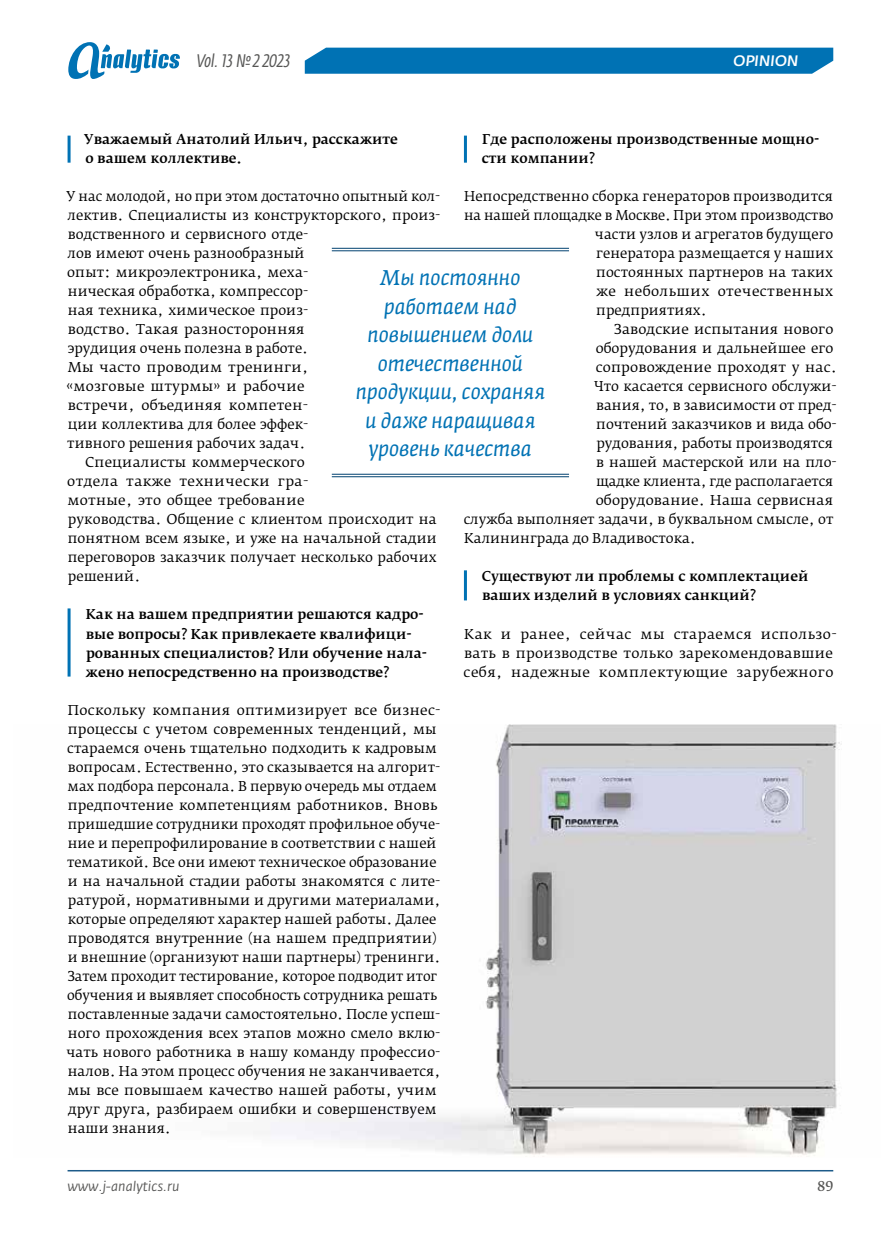
<style>
.page{position:relative;width:881px;height:1234px;background:#fff}
.page>*{position:absolute;margin:0;border:0;box-sizing:border-box;transform-origin:0 0}
.t1{font:italic 21px/28.5px "Fedra Serif A Pro";color:#0072b4;text-align:center}
.t2{font:italic 18px "Fedra Sans Cond Pro";color:#575756}
.t3{font:italic 500 15px "Fedra Sans Pro";letter-spacing:.01em;color:#fff}
.t4{font:13.5px/19px "Fedra Serif B Pro";color:#000}
.t5{font:500 13.5px/19px "Fedra Serif B Pro";color:#000}
.t6{font:13.5px/19px "Fedra Serif B Pro";letter-spacing:.03em;color:#000}
.t7{font:13.5px "Fedra Serif B Pro";letter-spacing:.02em;color:#000}
.t8{font:13.5px "Fedra Serif B Pro";letter-spacing:.025em;color:#000}
.t9{font:italic 13.5px "Fedra Sans Pro";color:#575756}
.t10{font:13.5px "Fedra Serif B Pro";color:#575756}
</style>
<div class="page">
<hr style="left:68px;top:1169px;width:765px;height:2px;background:#1d5b89">
<div style="left:305px;top:48px;width:527px;height:26px;background:#0072b4"></div>
<svg style="left:68px;top:42px;width:112px;height:37px"></svg>
<img style="left:270px;top:724px;width:572px;height:432px">
<hr style="left:68px;top:136px;width:2px;height:27px;background:#0072b4">
<hr style="left:68px;top:608px;width:2px;height:68px;background:#0072b4">
<hr style="left:463px;top:136px;width:3px;height:27px;background:#0072b4">
<hr style="left:463px;top:570px;width:3px;height:30px;background:#0072b4">
<hr style="left:332px;top:248px;width:237px;height:1px;background:#004170">
<hr style="left:332px;top:250px;width:237px;height:1px;background:#004170">
<hr style="left:332px;top:474px;width:237px;height:1px;background:#004170">
<hr style="left:332px;top:476px;width:237px;height:1px;background:#004170">
<h2 class="t2" style="left:196px;top:50px;width:96px">Vol. 13 №2 2023</h2>
<p class="t3" style="left:733px;top:51px;width:66px">OPINION</p>
<p class="t5" style="left:84px;top:129px;width:315px">Уважаемый Анатолий Ильич, расскажите о вашем коллективе.</p>
<p class="t4" style="left:66px;top:186px;width:375px">У нас молодой, но при этом достаточно опытный кол-</p>
<p class="t4" style="left:67px;top:205px;width:374px">лектив. Специалисты из конструкторского, произ-</p>
<p class="t4" style="left:68px;top:224px;width:242px">водственного и сервисного отде-</p>
<p class="t4" style="left:67px;top:243px;width:239px">лов имеют очень разнообразный</p>
<p class="t4" style="left:67px;top:262px;width:242px">опыт: микроэлектроника, меха-</p>
<p class="t4" style="left:68px;top:281px;width:242px">ническая обработка, компрессор-</p>
<p class="t4" style="left:68px;top:300px;width:242px">ная техника, химическое произ-</p>
<p class="t4" style="left:68px;top:319px;width:238px">водство. Такая разносторонняя</p>
<p class="t4" style="left:68px;top:338px;width:242px">эрудиция очень полезна в работе.</p>
<p class="t4" style="left:68px;top:358px;width:242px">Мы часто проводим тренинги,</p>
<p class="t4" style="left:66px;top:377px;width:240px">«мозговые штурмы» и рабочие</p>
<p class="t7" style="left:68px;top:397px;width:242px">встречи, объединяя компетен-</p>
<p class="t4" style="left:68px;top:415px;width:242px">ции коллектива для более эффек-</p>
<p class="t4" style="left:67px;top:434px;width:239px">тивного решения рабочих задач.</p>
<p class="t4" style="left:85px;top:453px;width:221px">Специалисты коммерческого</p>
<p class="t8" style="left:67px;top:473px;width:242px">отдела также технически гра-</p>
<p class="t4" style="left:67px;top:491px;width:238px">мотные, это общее требование</p>
<p class="t4" style="left:68px;top:510px;width:370px">руководства. Общение с клиентом происходит на</p>
<p class="t4" style="left:68px;top:529px;width:370px">понятном всем языке, и уже на начальной стадии</p>
<p class="t4" style="left:68px;top:548px;width:370px">переговоров заказчик получает несколько рабочих</p>
<p class="t4" style="left:68px;top:567px;width:74px">решений.</p>
<p class="t5" style="left:86px;top:605px;width:342px">Как на вашем предприятии решаются кадро&shy;вые вопросы? Как привлекаете квалифици&shy;рованных специалистов? Или обучение нала&shy;жено непосредственно на производстве?</p>
<p class="t4" style="left:66px;top:700px;width:375px">Поскольку компания оптимизирует все бизнес&shy;процессы с учетом современных тенденций, мы стараемся очень тщательно подходить к кадровым вопросам. Естественно, это сказывается на алгорит&shy;мах подбора персонала. В первую очередь мы отдаем предпочтение компетенциям работников. Вновь пришедшие сотрудники проходят профильное обуче&shy;ние и перепрофилирование в соответствии с нашей тематикой. Все они имеют техническое образование и на начальной стадии работы знакомятся с лите&shy;ратурой, нормативными и другими материалами, которые определяют характер нашей работы. Далее проводятся внутренние (на нашем предприятии) и внешние (организуют наши партнеры) тренинги.<br>Затем проходит тестирование, которое подводит итог обучения и выявляет способность сотрудника решать поставленные задачи самостоятельно. После успеш&shy;ного прохождения всех этапов можно смело вклю&shy;чать нового работника в нашу команду профессио&shy;налов. На этом процесс обучения не заканчивается, мы все повышаем качество нашей работы, учим друг друга, разбираем ошибки и совершенствуем наши знания.</p>
<p class="t5" style="left:481px;top:129px;width:339px">Где расположены производственные мощно&shy;сти компании?</p>
<p class="t4" style="left:464px;top:186px;width:370px">Непосредственно сборка генераторов производится</p>
<p class="t4" style="left:464px;top:205px;width:371px">на нашей площадке в Москве. При этом производство</p>
<p class="t4" style="left:594px;top:224px;width:240px">части узлов и агрегатов будущего</p>
<p class="t4" style="left:596px;top:243px;width:238px">генератора размещается у наших</p>
<p class="t4" style="left:596px;top:262px;width:238px">постоянных партнеров на таких</p>
<p class="t6" style="left:596px;top:281px;width:238px">же небольших отечественных</p>
<p class="t4" style="left:596px;top:300px;width:112px">предприятиях.</p>
<p class="t4" style="left:613px;top:319px;width:221px">Заводские испытания нового</p>
<p class="t4" style="left:595px;top:338px;width:239px">оборудования и дальнейшее его</p>
<p class="t4" style="left:595px;top:358px;width:242px">сопровождение проходят у нас.</p>
<p class="t4" style="left:594px;top:377px;width:244px">Что касается сервисного обслужи-</p>
<p class="t4" style="left:596px;top:396px;width:242px">вания, то, в зависимости от пред-</p>
<p class="t4" style="left:596px;top:415px;width:242px">почтений заказчиков и вида обо-</p>
<p class="t4" style="left:596px;top:434px;width:238px">рудования, работы производятся</p>
<p class="t4" style="left:596px;top:453px;width:242px">в нашей мастерской или на пло-</p>
<p class="t4" style="left:596px;top:472px;width:238px">щадке клиента, где располагается</p>
<p class="t4" style="left:595px;top:491px;width:239px">оборудование. Наша сервисная</p>
<p class="t4" style="left:463px;top:510px;width:371px">служба выполняет задачи, в буквальном смысле, от</p>
<p class="t4" style="left:464px;top:529px;width:233px">Калининграда до Владивостока.</p>
<p class="t5" style="left:481px;top:567px;width:328px">Существуют ли проблемы с комплектацией ваших изделий в условиях санкций?</p>
<p class="t6" style="left:463px;top:624px;width:374px">Как и ранее, сейчас мы стараемся использо&shy;вать в производстве только зарекомендовавшие себя, надежные комплектующие зарубежного</p>
<h1 class="t1" style="left:355px;top:263px;width:191px">Мы постоянно работаем над повышением доли отечественной продукции, сохраняя и даже наращивая уровень качества</h1>
<p class="t9" style="left:67px;top:1177px;width:113px">www.j-analytics.ru</p>
<p class="t10" style="left:817px;top:1176px;width:17px">89</p>
</div>
